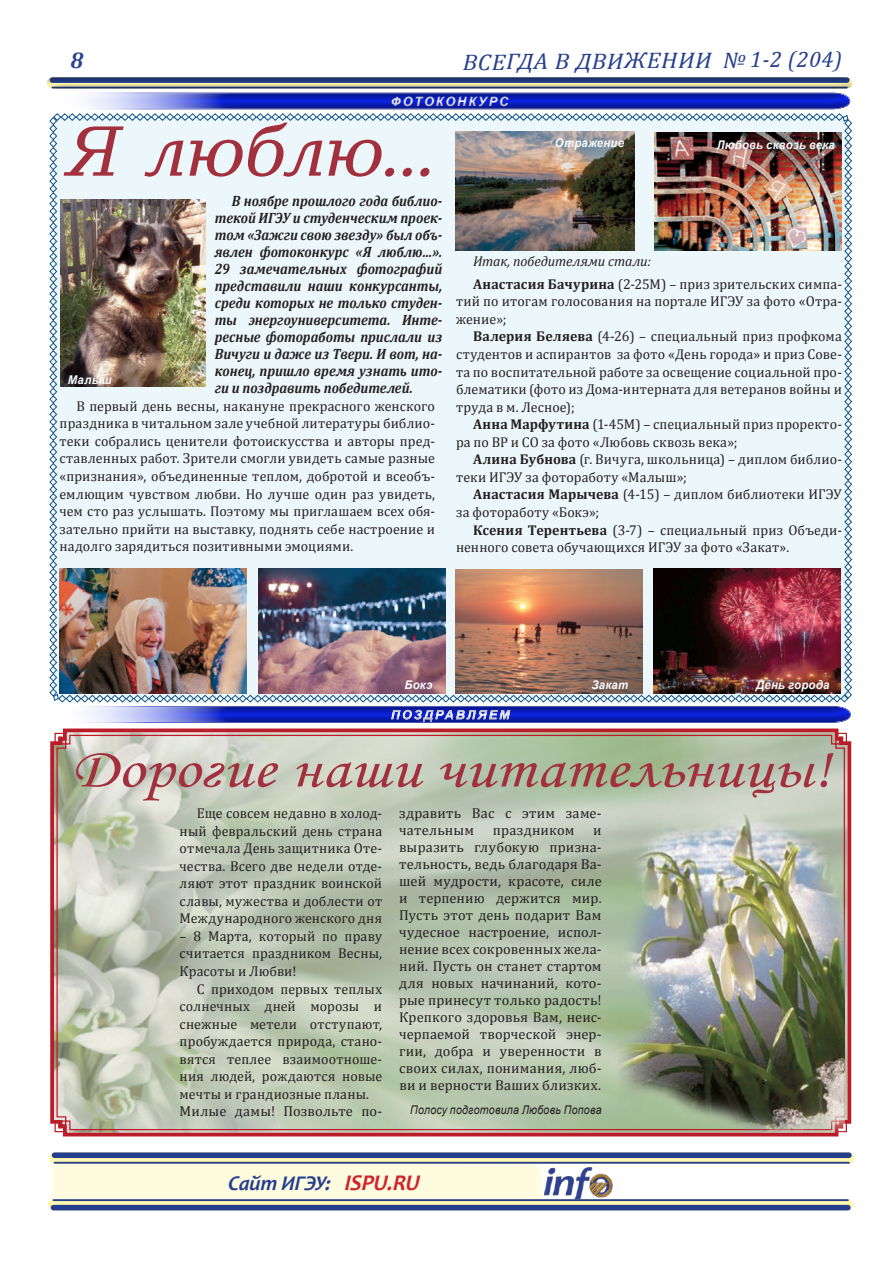
<style>
.page{position:relative;width:893px;height:1263px;background:#fff}
.page>*{position:absolute;margin:0;border:0;box-sizing:border-box;transform-origin:0 0}
.t1{font:italic 67.5px "DejaVu Serif";color:#a3313d}
.t2{font:56.7px "Monotype Corsiva";letter-spacing:.005em;color:#a3313d;scale:1.15 1}
.t3{font:italic 22.5px "Cambria";color:#253f8e;scale:1.09 1}
.t4{font:italic 700 21px "Candara";color:#253f8e}
.t5{font:italic 700 15px/17px "Cambria";letter-spacing:-.005em;color:#231f20;text-align:justify;scale:.9 1}
.t6{font:14.4px/17px "Cambria";letter-spacing:.01em;color:#231f20}
.t7{font:14.25px/17.5px "Cambria";letter-spacing:.01em;color:#231f20}
.t8{font:italic 700 12.9px "Arial";letter-spacing:.15em;color:#fff}
.t9{font:italic 700 12px "Arial";letter-spacing:.02em;color:#f6fbfe;scale:.95 1}
.t10{font:italic 12px "Arial";letter-spacing:.025em;color:#231f20;scale:.88 1}
.s1{font-style:italic}
.s2{font-weight:700}
.s3{font-size:22.5px;color:#d1232a}
</style>
<div class="page">
<img style="left:548px;top:1167px;width:64px;height:32px">
<div style="left:49px;top:113px;width:803px;height:583px;background:#ecf7fb"></div>
<svg style="left:50px;top:728px;width:802px;height:409px;background:#c33b47"></svg>
<svg style="left:54px;top:732px;width:794px;height:401px;background:#bdc6b2"></svg>
<div style="left:48px;top:1157px;width:500px;height:51px;background:#fffbde"></div>
<svg style="left:53px;top:1201px;width:795px;height:4px;background:#f1ecab"></svg>
<hr style="left:53px;top:1199px;width:795px;height:2px;background:#253f8e">
<div style="left:53px;top:1205px;width:795px;height:5px;background:#253f8e"></div>
<svg style="left:55px;top:1158px;width:794px;height:4px;background:#f1ecab"></svg>
<hr style="left:55px;top:1162px;width:794px;height:2px;background:#253f8e">
<div style="left:55px;top:1152px;width:794px;height:6px;background:#253f8e"></div>
<div style="left:50px;top:80px;width:801px;height:32px;background:#231f20;opacity:.5"></div>
<img style="left:618px;top:809px;width:226px;height:323px">
<img style="left:61px;top:200px;width:144px;height:187px">
<img style="left:455px;top:132px;width:180px;height:119px">
<img style="left:455px;top:569px;width:187px;height:124px">
<img style="left:60px;top:568px;width:187px;height:125px">
<img style="left:654px;top:569px;width:187px;height:125px">
<img style="left:258px;top:569px;width:187px;height:124px">
<img style="left:655px;top:132px;width:187px;height:119px">
<div style="left:50px;top:694px;width:801px;height:31px;background:#231f20;opacity:.5"></div>
<h3 class="t3" style="left:462px;top:48px;width:349px;rotate:-1deg">ВСЕГДА В ДВИЖЕНИИ № 1-2 (204)</h3>
<p class="t8" style="left:391px;top:93px;width:119px">ФОТОКОНКУРС</p>
<h1 class="t1" style="left:66px;top:101px;width:373px">Я люблю...</h1>
<p class="t9" style="left:555px;top:134px;width:74px">Отражение</p>
<p class="t9" style="left:717px;top:137px;width:126px">Любовь сквозь века</p>
<p class="t9" style="left:68px;top:372px;width:48px">Малыш</p>
<p class="t5" style="left:215px;top:192px;width:254px;text-indent:17px">В ноябре прошлого года библио&shy;текой ИГЭУ и студенческим проек&shy;том «Зажги свою звезду» был объ&shy;явлен фотоконкурс «Я люблю…».<br>29 замечательных фотографий представили наши конкурсанты, среди которых не только студен&shy;ты энергоуниверситета. Инте&shy;ресные фотоработы прислали из Вичуги и даже из Твери. И вот, на&shy;конец, пришло время узнать ито&shy;ги и поздравить победителей.</p>
<p class="t7" style="left:60px;top:397px;width:377px;text-align:justify;text-indent:17px">В первый день весны, накануне прекрасного женского праздника в читальном зале учебной литературы библио&shy;теки собрались ценители фотоискусства и авторы пред&shy;ставленных работ. Зрители смогли увидеть самые разные «признания», объединенные теплом, добротой и всеобъ&shy;емлющим чувством любви. Но лучше один раз увидеть, чем сто раз услышать. Поэтому мы приглашаем всех обя&shy;зательно прийти на выставку, поднять себе настроение и надолго зарядиться позитивными эмоциями.</p>
<p class="t7" style="left:473px;top:250px;width:370px;line-height:22.5px"><span class="s1">Итак, победителями стали:<br></span><span class="s2">Анастасия Бачурина</span> (2-25М) – приз зрительских симпа-</p>
<p class="t7" style="left:456px;top:293px;width:387px">тий по итогам голосования на портале ИГЭУ за фото «Отра&shy;жение»;</p>
<p class="t7" style="left:456px;top:328px;width:387px;text-align:justify;text-indent:17px"><span class="s2">Валерия Беляева</span> (4-26) – специальный приз профкома студентов и аспирантов за фото «День города» и приз Сове&shy;та по воспитательной работе за освещение социальной про&shy;блематики (фото из Дома-интерната для ветеранов войны и труда в м. Лесное);</p>
<p class="t7" style="left:456px;top:416px;width:387px;text-indent:17px"><span class="s2">Анна Марфутина</span> (1-45М) – специальный приз проректо&shy;ра по ВР и СО за фото «Любовь сквозь века»;</p>
<p class="t7" style="left:456px;top:451px;width:387px;text-indent:17px"><span class="s2">Алина Бубнова</span> (г. Вичуга, школьница) – диплом библио&shy;теки ИГЭУ за фотоработу «Малыш»;</p>
<p class="t7" style="left:456px;top:486px;width:387px;text-indent:17px"><span class="s2">Анастасия Марычева</span> (4-15) – диплом библиотеки ИГЭУ за фотоработу «Бокэ»;</p>
<p class="t7" style="left:456px;top:521px;width:387px;text-indent:17px"><span class="s2">Ксения Терентьева</span> (3-7) – специальный приз Объеди&shy;ненного совета обучающихся ИГЭУ за фото «Закат».</p>
<p class="t9" style="left:404px;top:677px;width:31px">Бокэ</p>
<p class="t9" style="left:591px;top:677px;width:40px">Закат</p>
<p class="t9" style="left:756px;top:677px;width:79px">День города</p>
<h2 class="t2" style="left:71px;top:735px;width:661px">Дорогие наши читательницы!</h2>
<p class="t7" style="left:180px;top:804px;width:204px;text-align:justify;text-indent:17px">Еще совсем недавно в холод&shy;ный февральский день страна отмечала День защитника Оте&shy;чества. Всего две недели отде&shy;ляют этот праздник воинской славы, мужества и доблести от Международного женского дня</p>
<p class="t7" style="left:180px;top:927px;width:204px;text-align:justify">– 8 Марта, который по праву считается праздником Весны, Красоты и Любви!</p>
<p class="t7" style="left:180px;top:980px;width:204px;text-align:justify;text-indent:17px">С приходом первых теплых солнечных дней морозы и снежные метели отступают, пробуждается природа, стано&shy;вятся теплее взаимоотноше&shy;ния людей, рождаются новые мечты и грандиозные планы.</p>
<p class="t6" style="left:180px;top:1102px;width:204px">Милые дамы! Позвольте по-</p>
<p class="t6" style="left:399px;top:805px;width:204px">здравить Вас с этим заме&shy;чательным</p>
<p class="t6" style="left:493px;top:822px;width:83px">праздником</p>
<p class="t6" style="left:399px;top:822px;width:204px;text-align:justify;text-indent:194px">и выразить глубокую призна&shy;тельность, ведь благодаря Ва&shy;шей мудрости, красоте, силе и терпению держится мир.<br>Пусть этот день подарит Вам чудесное настроение, испол&shy;нение всех сокровенных жела&shy;ний. Пусть он станет стартом для новых начинаний, кото&shy;рые принесут только радость!<br>Крепкого здоровья Вам, неис&shy;черпаемой творческой энер&shy;гии, добра и уверенности в своих силах, понимания, люб&shy;ви и верности Ваших близких.</p>
<p class="t10" style="left:410px;top:1102px;width:219px">Полосу подготовила Любовь Попова</p>
<h3 class="t4" style="left:228px;top:1170px;width:196px">Сайт ИГЭУ: <span class="s3">ISPU.RU</span></h3>
</div>
